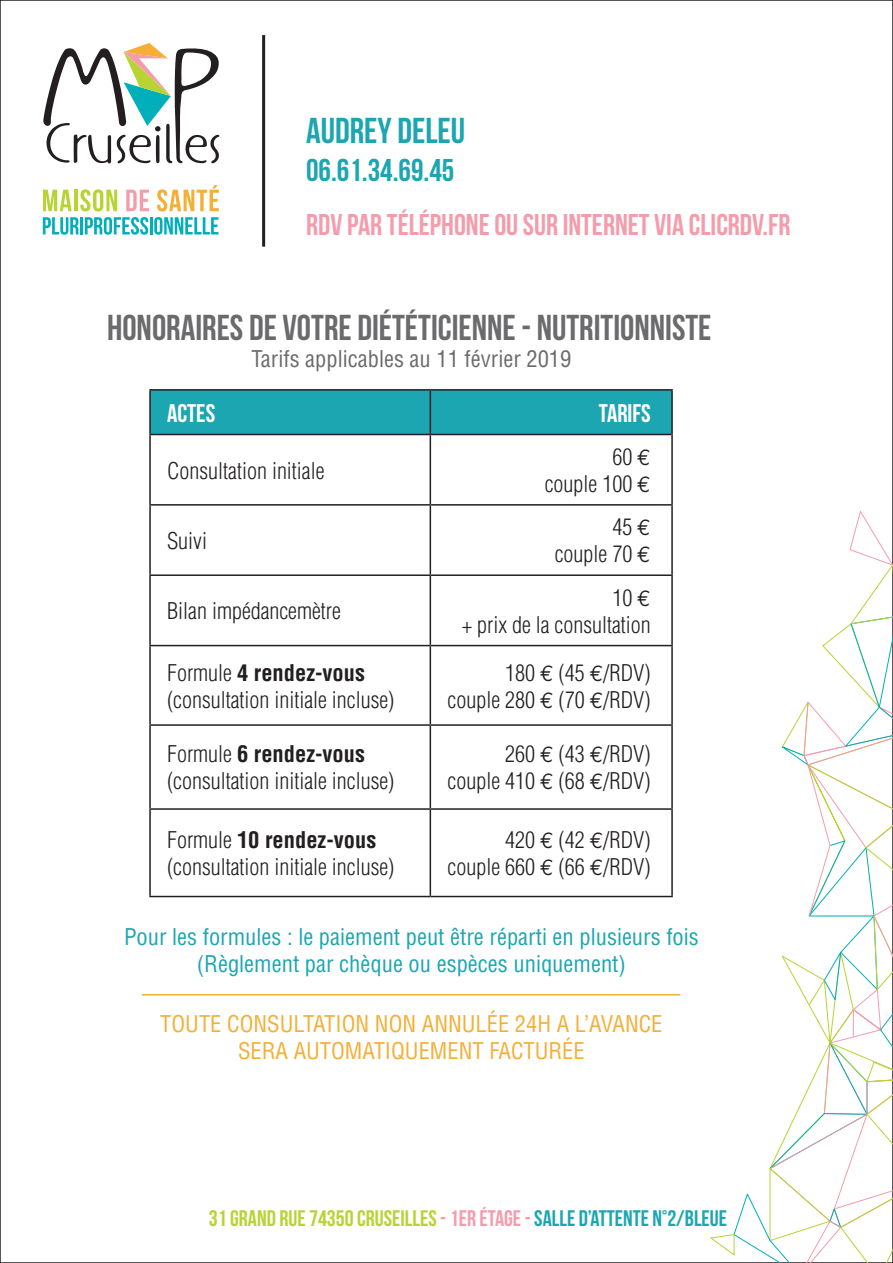
<style>
.page{position:relative;width:893px;height:1263px;background:#fff}
.page>*{position:absolute;margin:0;border:0;box-sizing:border-box;transform-origin:0 0}
.t1{font:36px "Bebas Neue";color:#6b6b6e}
.t2{font:36px "Bebas Neue";color:#1ca6b1}
.t3{font:31.5px "Bebas Neue";color:#1ca6b1}
.t4{font:30px "Bebas Neue";color:#f59cac}
.t5{font:25.5px "Bebas Neue";color:#fff}
.t6{font:300 condensed 22.5px/27px "Helvetica";color:#231f20;text-align:right}
.t7{font:condensed 22.5px/27px "Helvetica";color:#1ca6b1;text-align:center}
.t8{font:condensed 22.5px/27px "Helvetica";color:#f4af35;text-align:center}
.t9{font:22.5px "Bebas Neue";color:#b7d436}
.t10{font:condensed 22.5px "Helvetica";color:#6b6b6e}
.s1{font-family:"Euro Mono";font-weight:400;font-stretch:normal}
.s2{font-weight:700}
.s3{color:#f59cac}
.s4{color:#1ca6b1}
</style>
<div class="page">
<svg style="left:43px;top:43px;width:176px;height:120px"></svg>
<svg style="left:43px;top:190px;width:29px;height:21px"></svg>
<hr style="left:74px;top:190px;width:4px;height:21px;background:#b8d432">
<svg style="left:80px;top:189px;width:37px;height:22px"></svg>
<svg style="left:126px;top:190px;width:23px;height:21px"></svg>
<svg style="left:157px;top:185px;width:62px;height:26px"></svg>
<svg style="left:43px;top:217px;width:36px;height:18px"></svg>
<hr style="left:80px;top:217px;width:3px;height:17px;background:#00afba">
<svg style="left:85px;top:217px;width:63px;height:18px"></svg>
<hr style="left:150px;top:217px;width:3px;height:17px;background:#00afba">
<svg style="left:154px;top:217px;width:64px;height:18px"></svg>
<svg style="left:709px;top:509px;width:184px;height:754px"></svg>
<div style="left:151px;top:391px;width:520px;height:43px;background:#1ca6b1"></div>
<hr style="left:430px;top:391px;width:1px;height:43px;background:#231f20">
<hr style="left:671px;top:391px;width:2px;height:43px;background:#231f20">
<hr style="left:149px;top:435px;width:2px;height:69px;background:#231f20">
<hr style="left:430px;top:435px;width:1px;height:69px;background:#231f20">
<hr style="left:671px;top:434px;width:2px;height:70px;background:#231f20">
<hr style="left:149px;top:504px;width:281px;height:2px;background:#231f20">
<hr style="left:149px;top:506px;width:2px;height:68px;background:#231f20">
<hr style="left:430px;top:504px;width:243px;height:2px;background:#231f20">
<hr style="left:430px;top:506px;width:1px;height:68px;background:#231f20">
<hr style="left:671px;top:506px;width:2px;height:68px;background:#231f20">
<hr style="left:149px;top:574px;width:281px;height:2px;background:#231f20">
<hr style="left:149px;top:576px;width:2px;height:69px;background:#231f20">
<hr style="left:430px;top:574px;width:243px;height:2px;background:#231f20">
<hr style="left:430px;top:576px;width:1px;height:69px;background:#231f20">
<hr style="left:671px;top:576px;width:2px;height:69px;background:#231f20">
<hr style="left:149px;top:645px;width:281px;height:1px;background:#231f20">
<hr style="left:149px;top:646px;width:2px;height:78px;background:#231f20">
<hr style="left:430px;top:645px;width:243px;height:1px;background:#231f20">
<hr style="left:430px;top:646px;width:1px;height:78px;background:#231f20">
<hr style="left:671px;top:646px;width:2px;height:78px;background:#231f20">
<hr style="left:149px;top:724px;width:281px;height:2px;background:#231f20">
<hr style="left:149px;top:726px;width:2px;height:82px;background:#231f20">
<hr style="left:430px;top:724px;width:243px;height:2px;background:#231f20">
<hr style="left:430px;top:726px;width:1px;height:82px;background:#231f20">
<hr style="left:671px;top:726px;width:2px;height:82px;background:#231f20">
<hr style="left:149px;top:808px;width:281px;height:2px;background:#231f20">
<hr style="left:149px;top:810px;width:2px;height:86px;background:#231f20">
<hr style="left:430px;top:808px;width:243px;height:2px;background:#231f20">
<hr style="left:430px;top:810px;width:1px;height:86px;background:#231f20">
<hr style="left:671px;top:810px;width:2px;height:86px;background:#231f20">
<hr style="left:149px;top:896px;width:281px;height:1px;background:#231f20">
<hr style="left:430px;top:896px;width:243px;height:1px;background:#231f20">
<hr style="left:149px;top:389px;width:281px;height:2px;background:#231f20">
<hr style="left:149px;top:391px;width:2px;height:43px;background:#231f20">
<hr style="left:430px;top:389px;width:243px;height:2px;background:#231f20">
<hr style="left:149px;top:434px;width:281px;height:1px;background:#231f20">
<hr style="left:430px;top:434px;width:241px;height:1px;background:#231f20">
<hr style="left:262px;top:35px;width:3px;height:212px;background:#231f20">
<hr style="left:142px;top:994px;width:538px;height:1px;background:#f4af35">
<h1 class="t2" style="left:306px;top:111px;width:160px">AUDREY DELEU</h1>
<h2 class="t3" style="left:306px;top:153px;width:150px">06.61.34.69.45</h2>
<h3 class="t4" style="left:306px;top:208px;width:486px">RDV PAR TÉLÉPHONE OU SUR INTERNET VIA CLICRDV.FR</h3>
<h1 class="t1" style="left:107px;top:307px;width:606px">HONORAIRES DE VOTRE DIÉTÉTICIENNE - NUTRITIONNISTE</h1>
<p class="t10" style="left:251px;top:344px;width:322px">Tarifs applicables au 11 février 2019</p>
<p class="t5" style="left:167px;top:399px;width:50px">ACTES</p>
<p class="t5" style="left:599px;top:399px;width:53px">TARIFS</p>
<p class="t6" style="left:167px;top:457px;width:159px">Consultation initiale</p>
<p class="t6" style="left:545px;top:443px;width:107px">60 <span class="s1">€<br></span>couple 100 <span class="s1">€</span></p>
<p class="t6" style="left:167px;top:527px;width:41px">Suivi</p>
<p class="t6" style="left:167px;top:597px;width:175px">Bilan impédancemètre</p>
<p class="t6" style="left:555px;top:514px;width:97px">45 <span class="s1">€ </span>couple 70 <span class="s1">€</span></p>
<p class="t6" style="left:462px;top:584px;width:190px">10 <span class="s1">€<br></span>+ prix de la consultation</p>
<p class="t6" style="left:167px;top:659px;width:229px;text-align:left">Formule <span class="s2">4 rendez-vous </span>(consultation initiale incluse)</p>
<p class="t6" style="left:448px;top:659px;width:205px">180 <span class="s1">€</span> (45 <span class="s1">€</span>/RDV) couple 280 <span class="s1">€</span> (70 <span class="s1">€</span>/RDV)</p>
<p class="t6" style="left:167px;top:741px;width:229px;text-align:left">Formule <span class="s2">6 rendez-vous </span>(consultation initiale incluse)</p>
<p class="t6" style="left:448px;top:741px;width:205px">260 <span class="s1">€</span> (43 <span class="s1">€</span>/RDV) couple 410 <span class="s1">€</span> (68 <span class="s1">€</span>/RDV)</p>
<p class="t6" style="left:167px;top:826px;width:229px;text-align:left">Formule <span class="s2">10 rendez-vous </span>(consultation initiale incluse)</p>
<p class="t6" style="left:448px;top:826px;width:205px">420 <span class="s1">€</span> (42 <span class="s1">€</span>/RDV) couple 660 <span class="s1">€</span> (66 <span class="s1">€</span>/RDV)</p>
<p class="t7" style="left:124px;top:923px;width:576px">Pour les formules : le paiement peut être réparti en plusieurs fois (Règlement par chèque ou espèces uniquement)</p>
<p class="t8" style="left:160px;top:1010px;width:504px">TOUTE CONSULTATION NON ANNULÉE 24H A L’AVANCE<br>SERA AUTOMATIQUEMENT FACTURÉE</p>
<p class="t9" style="left:209px;top:1206px;width:520px">31 GRAND RUE 74350 CRUSEILLES<span class="s3">- 1ER ÉTAGE -</span> <span class="s4">SALLE D’ATTENTE N°2/BLEUE</span></p>
</div>
